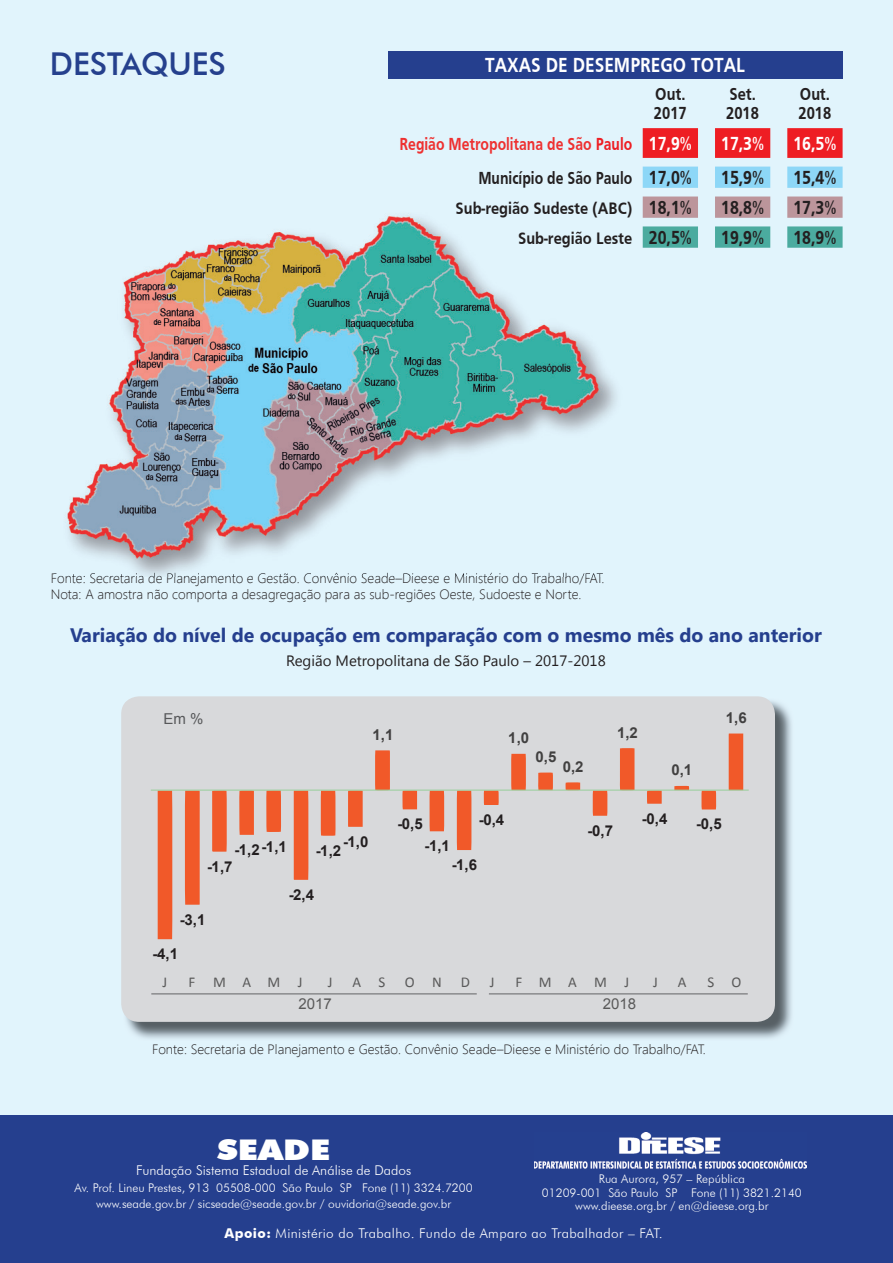
<style>
.page{position:relative;width:893px;height:1263px;background:#fff}
.page>*{position:absolute;margin:0;border:0;box-sizing:border-box;transform-origin:0 0}
.t1{font:500 31.5px "Futura BT";color:#25408d}
.t2{font:900 28.5px "Futura BT";color:#fff;scale:1.2 1}
.t3{font:700 21px "Frutiger Cnd";color:#fff}
.t4{font:700 19.5px "Segoe UI";color:#253f8e}
.t5{font:700 19.5px "Frutiger Cnd";color:#231f20}
.t6{font:700 19.5px "Frutiger Cnd";color:#fff}
.t7{font:700 18px "Frutiger Cnd";color:#ee3030;scale:.95 1}
.t8{font:700 18px/19.5px "Frutiger Cnd";color:#231f20}
.t9{font:700 18px "Frutiger Cnd";color:#231f20;scale:.95 1}
.t10{font:700 17.1px "Frutiger Cnd";color:#231f20;scale:1.05 1}
.t11{font:700 15px "Arial";color:#231f20}
.t12{font:15px "Segoe UI";color:#231f20}
.t13{font:15px "Calibri";letter-spacing:1.125em;color:#5a5a5a}
.t14{font:700 15px "Arial";color:#414040}
.t15{font:15px "Arial";color:#5a5a5a}
.t16{font:15px "Arial";color:#57585a}
.t17{font:300 13.5px/16.2px "Segoe UI";color:#231f20}
.t18{font:300 13.5px "Futura BT";letter-spacing:.03em;color:#fff}
.t19{font:300 13.5px "Futura BT";color:#fff}
.t20{font:300 12px/13.5px "Futura BT";color:#fff;text-align:center}
.s1{color:#ee1d23}
.s2{font-size:19.5px;color:#fff}
.s3{font-size:19.5px}
.s4{font-weight:700}
</style>
<div class="page">
<div style="left:0;top:0;width:893px;height:1182px;background:#e1f4fc"></div>
<img style="left:123px;top:698px;width:669px;height:341px">
<div style="left:121px;top:696px;width:654px;height:326px;background:#d8d9db;border-radius:18px"></div>
<div style="left:0;top:1115px;width:893px;height:148px;background:#253f8e"></div>
<img style="left:534px;top:1133px;width:273px;height:36px">
<img style="left:67px;top:213px;width:550px;height:360px">
<img style="left:54px;top:573px;width:549px;height:3px">
<div style="left:388px;top:51px;width:455px;height:27px;background:#253f8e"></div>
<svg style="left:643px;top:128px;width:200px;height:30px"></svg>
<svg style="left:643px;top:167px;width:200px;height:21px"></svg>
<svg style="left:643px;top:197px;width:200px;height:21px"></svg>
<svg style="left:643px;top:226px;width:200px;height:22px"></svg>
<hr style="left:151px;top:993px;width:326px;height:1px;background:#636366">
<hr style="left:489px;top:993px;width:259px;height:1px;background:#636366">
<div style="left:158px;top:791px;width:14px;height:148px;background:#f15929"></div>
<svg style="left:185px;top:791px;width:15px;height:114px;background:#f05c2d"></svg>
<svg style="left:294px;top:791px;width:15px;height:89px"></svg>
<svg style="left:212px;top:791px;width:15px;height:61px"></svg>
<svg style="left:457px;top:791px;width:15px;height:59px"></svg>
<svg style="left:729px;top:733px;width:14px;height:57px"></svg>
<svg style="left:321px;top:791px;width:15px;height:45px"></svg>
<svg style="left:239px;top:791px;width:15px;height:44px"></svg>
<svg style="left:620px;top:748px;width:14px;height:42px"></svg>
<div style="left:266px;top:790px;width:15px;height:42px;background:#f15929"></div>
<svg style="left:429px;top:791px;width:15px;height:40px"></svg>
<svg style="left:375px;top:750px;width:15px;height:40px"></svg>
<svg style="left:511px;top:754px;width:15px;height:36px"></svg>
<svg style="left:348px;top:791px;width:15px;height:36px"></svg>
<svg style="left:593px;top:791px;width:15px;height:25px"></svg>
<svg style="left:402px;top:791px;width:15px;height:18px"></svg>
<svg style="left:701px;top:791px;width:15px;height:18px"></svg>
<svg style="left:538px;top:772px;width:15px;height:18px"></svg>
<svg style="left:484px;top:791px;width:15px;height:14px"></svg>
<svg style="left:647px;top:791px;width:15px;height:13px"></svg>
<svg style="left:565px;top:782px;width:15px;height:8px"></svg>
<svg style="left:674px;top:786px;width:15px;height:4px"></svg>
<hr style="left:151px;top:790px;width:598px;height:1px;background:#97cf9a">
<h1 class="t1" style="left:50px;top:45px;width:178px">DESTAQUES</h1>
<h3 class="t3" style="left:485px;top:53px;width:261px">TAXAS DE DESEMPREGO TOTAL</h3>
<h3 class="t8" style="left:654px;top:84px;width:34px">Out.<br>2017</h3>
<h3 class="t8" style="left:726px;top:84px;width:34px">Set.<br>2018</h3>
<h3 class="t8" style="left:798px;top:84px;width:34px">Out.<br>2018</h3>
<h3 class="t7" style="left:400px;top:133px;width:309px">Região Metropolitana de São <span class="s1">Paulo</span> <span class="s2">17,9%</span></h3>
<h3 class="t6" style="left:721px;top:132px;width:45px">17,3%</h3>
<h3 class="t6" style="left:793px;top:132px;width:45px">16,5%</h3>
<h3 class="t9" style="left:478px;top:167px;width:226px">Município de São Paulo <span class="s3">17,0%</span></h3>
<h3 class="t5" style="left:721px;top:166px;width:45px">15,9%</h3>
<h3 class="t5" style="left:793px;top:166px;width:45px">15,4%</h3>
<p class="t10" style="left:455px;top:198px;width:227px">Sub-região Sudeste (ABC) <span class="s3">18,1%</span></p>
<h3 class="t5" style="left:721px;top:196px;width:45px">18,8%</h3>
<h3 class="t5" style="left:793px;top:196px;width:45px">17,3%</h3>
<p class="t10" style="left:518px;top:228px;width:167px">Sub-região Leste <span class="s3">20,5%</span></p>
<h3 class="t5" style="left:721px;top:226px;width:45px">19,9%</h3>
<h3 class="t5" style="left:793px;top:226px;width:45px">18,9%</h3>
<p class="t17" style="left:51px;top:569px;width:555px">Fonte: Secretaria de Planejamento e Gestão. Convênio Seade–Dieese e Ministério do Trabalho/FAT.<br>Nota: A amostra não comporta a desagregação para as sub-regiões Oeste, Sudoeste e Norte.</p>
<h3 class="t4" style="left:70px;top:621px;width:753px">Variação do nível de ocupação em comparação com o mesmo mês do ano anterior</h3>
<p class="t12" style="left:286px;top:650px;width:321px">Região Metropolitana de São Paulo – 2017-2018</p>
<p class="t16" style="left:164px;top:709px;width:41px">Em %</p>
<p class="t14" style="left:372px;top:725px;width:22px">1,1</p>
<p class="t14" style="left:508px;top:728px;width:22px">1,0</p>
<p class="t14" style="left:617px;top:722px;width:22px">1,2</p>
<p class="t14" style="left:726px;top:708px;width:22px">1,6</p>
<p class="t14" style="left:535px;top:747px;width:22px">0,5</p>
<p class="t14" style="left:563px;top:757px;width:22px">0,2</p>
<p class="t14" style="left:671px;top:760px;width:22px">0,1</p>
<p class="t11" style="left:234px;top:838px;width:54px">-1,2-1,1</p>
<p class="t11" style="left:207px;top:856px;width:27px">-1,7</p>
<p class="t11" style="left:343px;top:832px;width:27px">-1,0</p>
<p class="t11" style="left:316px;top:840px;width:27px">-1,2</p>
<p class="t11" style="left:397px;top:814px;width:27px">-0,5</p>
<p class="t11" style="left:425px;top:836px;width:27px">-1,1</p>
<p class="t11" style="left:479px;top:810px;width:27px">-0,4</p>
<p class="t11" style="left:452px;top:855px;width:27px">-1,6</p>
<p class="t11" style="left:588px;top:821px;width:27px">-0,7</p>
<p class="t11" style="left:642px;top:809px;width:27px">-0,4</p>
<p class="t11" style="left:696px;top:814px;width:27px">-0,5</p>
<p class="t11" style="left:180px;top:909px;width:27px">-3,1</p>
<p class="t11" style="left:152px;top:944px;width:27px">-4,1</p>
<p class="t11" style="left:289px;top:885px;width:27px">-2,4</p>
<p class="t13" style="left:162px;top:972px;width:6px">J</p>
<p class="t13" style="left:189px;top:972px;width:116px">FMAMJ</p>
<p class="t13" style="left:328px;top:972px;width:6px">J</p>
<p class="t13" style="left:352px;top:972px;width:34px">A S</p>
<p class="t13" style="left:405px;top:972px;width:38px">O N</p>
<p class="t13" style="left:461px;top:972px;width:11px">D</p>
<p class="t13" style="left:490px;top:972px;width:6px">J</p>
<p class="t13" style="left:516px;top:972px;width:115px">FMAMJ</p>
<p class="t13" style="left:653px;top:972px;width:6px">J</p>
<p class="t13" style="left:678px;top:972px;width:10px">A</p>
<p class="t13" style="left:707px;top:972px;width:35px">S O</p>
<p class="t15" style="left:298px;top:994px;width:35px">2017</p>
<p class="t15" style="left:603px;top:994px;width:35px">2018</p>
<p class="t17" style="left:152px;top:1040px;width:555px">Fonte: Secretaria de Planejamento e Gestão. Convênio Seade–Dieese e Ministério do Trabalho/FAT.</p>
<h2 class="t2" style="left:217px;top:1133px;width:96px">SEADE</h2>
<p class="t19" style="left:136px;top:1162px;width:277px">Fundação Sistema Estadual de Análise de Dados</p>
<p class="t20" style="left:75px;top:1179px;width:400px;line-height:16.5px">Av. Prof. Lineu Prestes, 913 05508-000 São Paulo SP Fone (11) 3324.7200 www.seade.gov.br / sicseade@seade.gov.br / ouvidoria@seade.gov.br</p>
<p class="t20" style="left:542px;top:1172px;width:261px">Rua Aurora, 957 – República<br>01209-001 São Paulo SP Fone (11) 3821.2140 www.dieese.org.br / en@dieese.org.br</p>
<p class="t18" style="left:225px;top:1225px;width:440px"><span class="s4">Apoio:</span> Ministério do Trabalho. Fundo de Amparo ao Trabalhador – FAT.</p>
</div>
